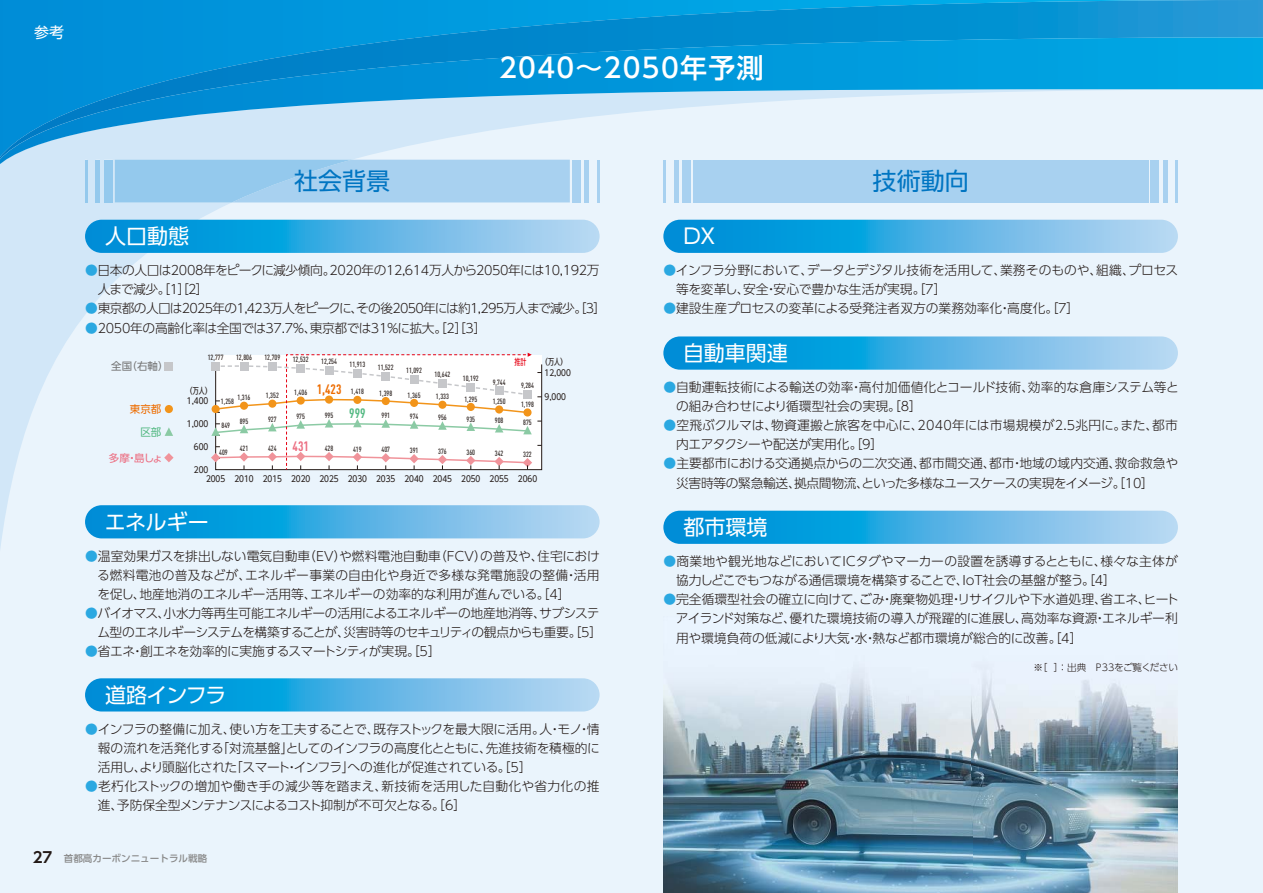
<style>
.page{position:relative;width:1263px;height:893px;background:#fff}
.page>*{position:absolute;margin:0;border:0;box-sizing:border-box;transform-origin:0 0}
.t1{font:27px "UD Shin Go Pro Medium 90 pv RKSJ H";letter-spacing:.05em;color:#fff}
.t2{font:24px "UD Shin Go Pr 6 Regular 90 pv RKSJ H";color:#0075c2}
.t3{font:21px "UD Shin Go Pr 6 Regular 90 pv RKSJ H";color:#fff}
.t4{font:15px "UD Shin Go Pr 6 Regular 90 pv RKSJ H";color:#fff}
.t5{font:12.75px/19.2px "UD Shin Go Pr 6 Light 90 pv RKSJ H";letter-spacing:-.025em;color:#231916}
.t6{font:12.75px/19.2px "UD Shin Go Pr 6 Light 90 pv RKSJ H";color:#231916}
.t7{font:12.75px "UD Shin Go Pr 6 Light 90 pv RKSJ H";letter-spacing:-.055em;color:#231916}
.t8{font:10.5px "UD Shin Go Pr 6 Regular 90 pv RKSJ H";color:#727272}
.t9{font:10.5px "UD Shin Go Pr 6 Regular 90 pv RKSJ H";color:#ec6d81}
.t10{font:10.5px "UD Shin Go Pr 6 Regular 90 pv RKSJ H";color:#ed6c00}
.t11{font:10.5px "UD Shin Go Pr 6 Regular 90 pv RKSJ H";color:#54b983}
.t12{font:9.6px "UD Shin Go Pro Light 90 pv RKSJ H";letter-spacing:-.03em;color:#231916}
.t13{font:9.6px "UD Shin Go Pr 6 Medium 90 pv RKSJ H";color:#898989}
.t14{font:8.55px/9.4px "UD Shin Go C Osez Pr 6 Reg 90 pv RKSJ H";color:#231916}
.t15{font:8.55px "UD Shin Go C Osez Pr 6 Reg 90 pv RKSJ H";color:#e60013}
.t16{font:500 condensed 7.5px "DIN Pro";color:#231916}
.s1{color:#2ba8e1}
.s2{font-weight:700;font-size:13.5px;color:#ed6c00}
.s3{font-weight:700;font-size:13.5px;color:#54b983}
.s4{font-weight:700;font-size:13.5px;color:#ec6d81}
.s5{font-family:"UD Shin Go Pr 6 De Bold 90 pv RKSJ H";font-size:14.85px;color:#231916}
</style>
<div class="page">
<div style="left:0;top:187px;width:1263px;height:679px;background:#eaf4fc"></div>
<svg style="left:0;top:0;width:1263px;height:37px;background:#0594d7"></svg>
<svg style="left:0;top:37px;width:1263px;height:143px;background:#71c1e9"></svg>
<img style="left:663px;top:616px;width:515px;height:277px">
<svg style="left:211px;top:353px;width:331px;height:117px"></svg>
<svg style="left:115px;top:160px;width:455px;height:42px;background:#a0ceee"></svg>
<hr style="left:597px;top:160px;width:3px;height:42px;background:#a8d1f0">
<hr style="left:585px;top:160px;width:4px;height:42px;background:#a8d1f0">
<div style="left:572px;top:160px;width:8px;height:42px;background:#a8d1f0"></div>
<hr style="left:85px;top:160px;width:2px;height:42px;background:#94c9ed">
<hr style="left:96px;top:160px;width:4px;height:42px;background:#94c9ed">
<div style="left:104px;top:160px;width:9px;height:42px;background:#94c9ed"></div>
<div style="left:693px;top:160px;width:455px;height:42px;background:#a8d1f0"></div>
<hr style="left:1176px;top:160px;width:2px;height:42px;background:#a8d1f0">
<hr style="left:1163px;top:160px;width:4px;height:42px;background:#a8d1f0">
<div style="left:1150px;top:160px;width:9px;height:42px;background:#a8d1f0"></div>
<hr style="left:663px;top:160px;width:2px;height:42px;background:#a8d1f0">
<hr style="left:674px;top:160px;width:4px;height:42px;background:#a8d1f0">
<div style="left:682px;top:160px;width:9px;height:42px;background:#a8d1f0"></div>
<svg style="left:85px;top:220px;width:515px;height:33px;background:#48afe3"></svg>
<svg style="left:85px;top:505px;width:515px;height:33px;background:#49b0e4"></svg>
<svg style="left:85px;top:678px;width:515px;height:33px;background:#4ab0e4"></svg>
<svg style="left:663px;top:220px;width:515px;height:33px;background:#48afe3"></svg>
<svg style="left:663px;top:336px;width:515px;height:34px;background:#4cb1e4"></svg>
<svg style="left:663px;top:511px;width:515px;height:33px;background:#49afe3"></svg>
<div style="left:165px;top:362px;width:8px;height:8px;background:#c6c7ca"></div>
<svg style="left:164px;top:453px;width:10px;height:9px"></svg>
<svg style="left:165px;top:427px;width:8px;height:9px"></svg>
<div style="left:165px;top:405px;width:8px;height:8px;background:#f2941a;border-radius:50%"></div>
<p class="t4" style="left:34px;top:27px;width:31px">参考</p>
<h1 class="t1" style="left:499px;top:58px;width:266px">2040～2050年予測</h1>
<h2 class="t2" style="left:294px;top:172px;width:98px">社会背景</h2>
<h2 class="t2" style="left:873px;top:172px;width:98px">技術動向</h2>
<h3 class="t3" style="left:105px;top:228px;width:85px">人口動態</h3>
<p class="t5" style="left:98px;top:262px;width:503px;text-indent:-13px"><span class="s1">●</span>日本の人口は2008年をピークに減少傾向。2020年の12,614万人から2050年には10,192万人まで減少。［1］［2］</p>
<p class="t7" style="left:85px;top:304px;width:523px"><span class="s1">●</span>東京都の人口は2025年の1,423万人をピークに、その後2050年には約1,295万人まで減少。［3］</p>
<p class="t5" style="left:85px;top:320px;width:403px"><span class="s1">●</span>2050年の高齢化率は全国では37.7％、東京都では31％に拡大。［2］［3］</p>
<h3 class="t3" style="left:683px;top:228px;width:33px">DX</h3>
<p class="t5" style="left:676px;top:262px;width:504px;text-indent:-13px"><span class="s1">●</span>インフラ分野において、データとデジタル技術を活用して、業務そのものや、組織、プロセス等を変革し、安全・安心で豊かな生活が実現。［7］</p>
<p class="t6" style="left:663px;top:301px;width:417px"><span class="s1">●</span>建設生産プロセスの変革による受発注者双方の業務効率化・高度化。［7］</p>
<h3 class="t3" style="left:683px;top:345px;width:106px">自動車関連</h3>
<p class="t16" style="left:208px;top:353px;width:17px">12,777</p>
<p class="t16" style="left:236px;top:353px;width:17px">12,806</p>
<p class="t16" style="left:221px;top:397px;width:14px">1,258</p>
<p class="t16" style="left:264px;top:353px;width:17px">12,709</p>
<p class="t16" style="left:293px;top:355px;width:17px">12,532</p>
<p class="t16" style="left:321px;top:357px;width:17px">12,254</p>
<p class="t16" style="left:349px;top:360px;width:17px">11,913</p>
<p class="t15" style="left:514px;top:358px;width:13px">推計</p>
<p class="t14" style="left:542px;top:358px;width:25px">（万人）</p>
<p class="t8" style="left:111px;top:362px;width:59px">全国（右軸）</p>
<p class="t10" style="left:130px;top:405px;width:33px">東京都</p>
<p class="t11" style="left:140px;top:428px;width:22px">区部</p>
<p class="t9" style="left:109px;top:454px;width:55px">多摩・島しょ</p>
<p class="t16" style="left:378px;top:363px;width:17px">11,522</p>
<p class="t16" style="left:406px;top:366px;width:17px">11,092</p>
<p class="t14" style="left:544px;top:369px;width:28px">12,000</p>
<p class="t14" style="left:544px;top:393px;width:23px">9,000</p>
<p class="t16" style="left:434px;top:370px;width:17px">10,642</p>
<p class="t16" style="left:463px;top:374px;width:17px">10,192</p>
<p class="t16" style="left:493px;top:378px;width:14px">9,744</p>
<p class="t14" style="left:187px;top:387px;width:25px">（万人）</p>
<p class="t6" style="left:676px;top:379px;width:504px;text-indent:-13px"><span class="s1">●</span>自動運転技術による輸送の効率・高付加価値化とコールド技術、効率的な倉庫システム等との組み合わせにより循環型社会の実現。［8］</p>
<p class="t6" style="left:676px;top:417px;width:503px;text-indent:-13px"><span class="s1">●</span>空飛ぶクルマは、物資運搬と旅客を中心に、2040年には市場規模が2.5兆円に。また、都市内エアタクシーや配送が実用化。［9］</p>
<p class="t5" style="left:676px;top:456px;width:503px;text-indent:-13px"><span class="s1">●</span>主要都市における交通拠点からの二次交通、都市間交通、都市・地域の域内交通、救命救急や災害時等の緊急輸送、拠点間物流、といった多様なユースケースの実現をイメージ。［10］</p>
<p class="t16" style="left:521px;top:381px;width:14px">9,284</p>
<p class="t16" style="left:266px;top:391px;width:14px">1,352</p>
<p class="t16" style="left:294px;top:388px;width:71px">1,406 <span class="s2">1,423</span> 1,418</p>
<p class="t16" style="left:379px;top:389px;width:14px">1,398</p>
<p class="t16" style="left:408px;top:391px;width:14px">1,365</p>
<p class="t16" style="left:436px;top:392px;width:14px">1,333</p>
<p class="t16" style="left:464px;top:395px;width:14px">1,295</p>
<p class="t16" style="left:493px;top:397px;width:14px">1,250</p>
<p class="t16" style="left:521px;top:400px;width:14px">1,198</p>
<p class="t16" style="left:237px;top:393px;width:14px">1,316</p>
<p class="t14" style="left:187px;top:397px;width:23px">1,400</p>
<p class="t16" style="left:268px;top:415px;width:10px">927</p>
<p class="t16" style="left:296px;top:412px;width:10px">975</p>
<p class="t16" style="left:325px;top:411px;width:67px">995 <span class="s3">999</span> 991</p>
<p class="t16" style="left:410px;top:412px;width:10px">974</p>
<p class="t16" style="left:438px;top:413px;width:10px">956</p>
<p class="t16" style="left:466px;top:415px;width:10px">935</p>
<p class="t16" style="left:495px;top:416px;width:10px">908</p>
<p class="t16" style="left:523px;top:418px;width:10px">875</p>
<p class="t16" style="left:240px;top:417px;width:10px">895</p>
<p class="t16" style="left:240px;top:444px;width:10px">421</p>
<p class="t16" style="left:268px;top:444px;width:67px">424 <span class="s4">431</span> 428</p>
<p class="t16" style="left:353px;top:445px;width:10px">419</p>
<p class="t16" style="left:381px;top:445px;width:10px">407</p>
<p class="t16" style="left:410px;top:446px;width:10px">391</p>
<p class="t16" style="left:438px;top:447px;width:10px">376</p>
<p class="t16" style="left:466px;top:448px;width:10px">360</p>
<p class="t16" style="left:495px;top:449px;width:10px">342</p>
<p class="t16" style="left:523px;top:450px;width:10px">322</p>
<p class="t14" style="left:187px;top:420px;width:23px">1,000</p>
<p class="t16" style="left:221px;top:421px;width:10px">849</p>
<p class="t14" style="left:194px;top:443px;width:16px">600</p>
<p class="t16" style="left:219px;top:448px;width:10px">409</p>
<p class="t14" style="left:206px;top:466px;width:21px;text-indent:-12px">200<br>2005</p>
<p class="t14" style="left:518px;top:476px;width:21px">2060</p>
<p class="t14" style="left:234px;top:476px;width:276px">2010 2015 2020 2025 2030 2035 2040 2045 2050 2055</p>
<h3 class="t3" style="left:105px;top:514px;width:105px">エネルギー</h3>
<p class="t5" style="left:97px;top:548px;width:504px;text-align:justify;text-indent:-12px"><span class="s1">●</span>温室効果ガスを排出しない電気自動車（ＥＶ）や燃料電池自動車（ＦＣＶ）の普及や、住宅における燃料電池の普及などが、エネルギー事業の自由化や身近で多様な発電施設の整備・活用を促し、地産地消のエネルギー活用等、エネルギーの効率的な利用が進んでいる。［4］</p>
<p class="t5" style="left:85px;top:605px;width:519px;text-align:right"><span class="s1">●</span>バイオマス、小水力等再生可能エネルギーの活用によるエネルギーの地産地消等、サブシステム型のエネルギーシステムを構築することが、災害時等のセキュリティの観点からも重要。［5］</p>
<p class="t5" style="left:85px;top:644px;width:357px"><span class="s1">●</span>省エネ・創エネを効率的に実施するスマートシティが実現。［5］</p>
<h3 class="t3" style="left:105px;top:687px;width:123px">道路インフラ</h3>
<p class="t5" style="left:98px;top:721px;width:504px;text-align:justify;text-indent:-13px"><span class="s1">●</span>インフラの整備に加え、使い方を工夫することで、既存ストックを最大限に活用。人・モノ・情報の流れを活発化する「対流基盤」としてのインフラの高度化とともに、先進技術を積極的に活用し、より頭脳化された「スマート・インフラ」への進化が促進されている。［5］</p>
<p class="t6" style="left:98px;top:778px;width:503px;text-indent:-13px"><span class="s1">●</span>老朽化ストックの増加や働き手の減少等を踏まえ、新技術を活用した自動化や省力化の推進、予防保全型メンテナンスによるコスト抑制が不可欠となる。［6］</p>
<h3 class="t3" style="left:683px;top:519px;width:85px">都市環境</h3>
<p class="t5" style="left:676px;top:553px;width:503px;text-indent:-13px"><span class="s1">●</span>商業地や観光地などにおいてＩＣタグやマーカーの設置を誘導するとともに、様々な主体が協力しどこでもつながる通信環境を構築することで、ＩｏＴ社会の基盤が整う。［4］</p>
<p class="t5" style="left:676px;top:592px;width:505px;text-align:justify;text-indent:-12px"><span class="s1">●</span>完全循環型社会の確立に向けて、ごみ・廃棄物処理・リサイクルや下水道処理、省エネ、ヒートアイランド対策など、優れた環境技術の導入が飛躍的に進展し、高効率な資源・エネルギー利用や環境負荷の低減により大気・水・熱など都市環境が総合的に改善。［4］</p>
<p class="t12" style="left:1033px;top:664px;width:146px">※［ ］：出典　P33をご覧ください</p>
<p class="t13" style="left:33px;top:854px;width:176px"><span class="s5">27</span> 首都高カーボンニュートラル戦略</p>
</div>
